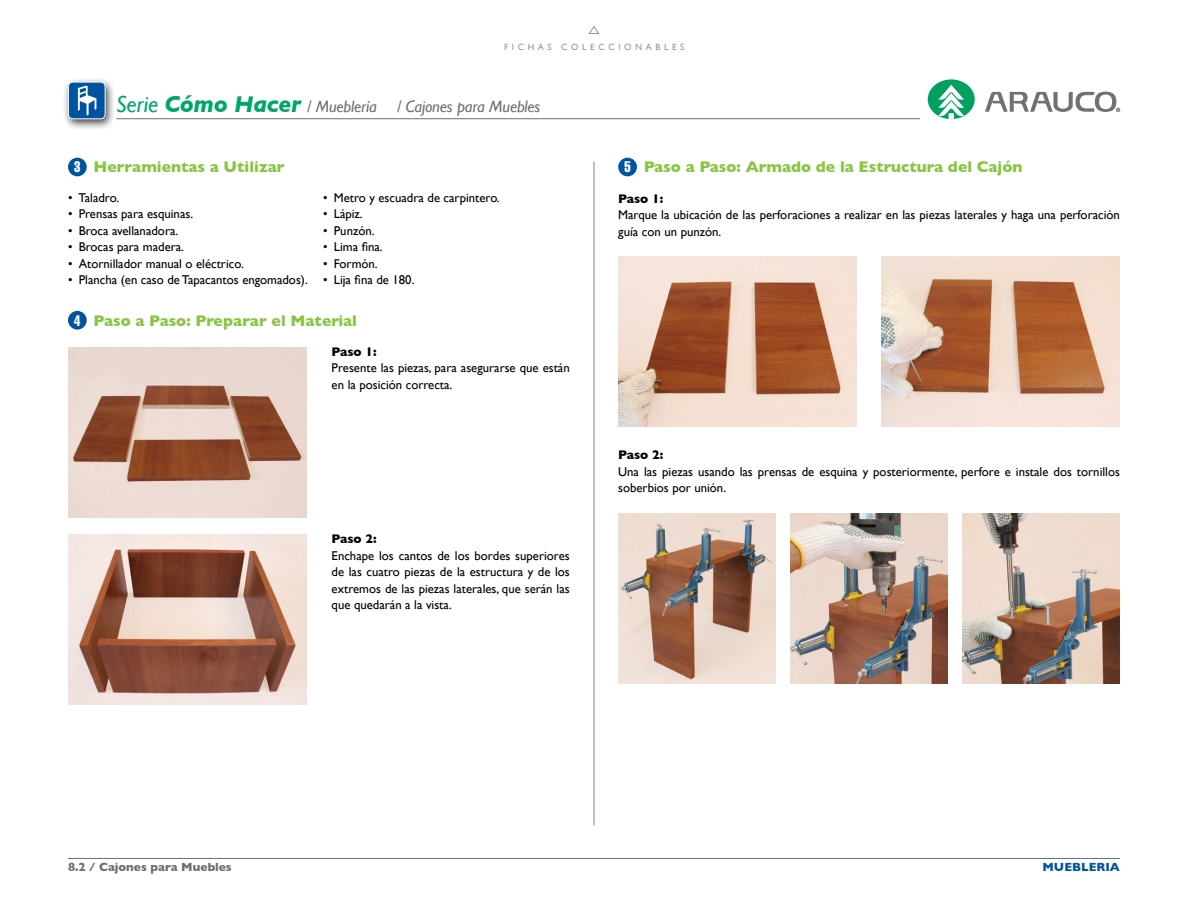
<style>
.page{position:relative;width:1188px;height:918px;background:#fff}
.page>*{position:absolute;margin:0;border:0;box-sizing:border-box;transform-origin:0 0}
.t1{font:italic 16.5px "Gill Sans";letter-spacing:-.01em;color:#6d6e71}
.t2{font:700 15.75px "Gill Sans";color:#87c543}
.t3{font:15px "Helvetica LT Std Comp";color:#fff;scale:.9 1}
.t4{font:12.75px/16.5px "Gill Sans";color:#000}
.t5{font:700 12.75px "Gill Sans";color:#000}
.t6{font:700 12px "Gill Sans";color:#6d6e71}
.t7{font:700 12px "Gill Sans";color:#00539f}
.t8{font:9px "Gill Sans";letter-spacing:.4em;color:#939598}
.s1{font-size:23.25px;color:#00a56b}
.s2{font-weight:700;font-size:23.25px;color:#00a56b}
</style>
<div class="page">
<svg style="left:588px;top:26px;width:12px;height:8px"></svg>
<hr style="left:68px;top:858px;width:1052px;height:1px;background:#6d6e71">
<hr style="left:116px;top:118px;width:804px;height:1px;background:#6d6e71">
<svg style="left:985px;top:91px;width:135px;height:21px"></svg>
<div style="left:928px;top:79px;width:47px;height:40px;background:#00a160;border-radius:50%"></div>
<svg style="left:938px;top:85px;width:26px;height:34px"></svg>
<div style="left:62px;top:77px;width:54px;height:54px;background:#000;opacity:.75"></div>
<div style="left:68px;top:82px;width:37px;height:37px;background:#00539f;border-radius:4px"></div>
<div style="left:68px;top:82px;width:38px;height:37px;border:1px solid #fff;border-radius:4px"></div>
<svg style="left:78px;top:86px;width:18px;height:29px"></svg>
<hr style="left:594px;top:162px;width:1px;height:663px;background:#808285">
<img style="left:68px;top:347px;width:238px;height:170px">
<img style="left:68px;top:535px;width:238px;height:170px">
<img style="left:618px;top:257px;width:238px;height:170px">
<img style="left:882px;top:257px;width:238px;height:170px">
<div style="left:69px;top:158px;width:17px;height:18px;background:#00539f;border-radius:50%"></div>
<div style="left:68px;top:158px;width:19px;height:18px;border:2px solid #00539f;border-radius:50%"></div>
<div style="left:69px;top:312px;width:17px;height:17px;background:#00539f;border-radius:50%"></div>
<div style="left:68px;top:311px;width:19px;height:19px;border:2px solid #00539f;border-radius:50%"></div>
<div style="left:619px;top:158px;width:17px;height:18px;background:#00539f;border-radius:50%"></div>
<div style="left:618px;top:158px;width:19px;height:18px;border:2px solid #00539f;border-radius:50%"></div>
<img style="left:790px;top:514px;width:158px;height:170px">
<img style="left:963px;top:514px;width:157px;height:170px">
<img style="left:618px;top:514px;width:158px;height:170px">
<p class="t8" style="left:504px;top:42px;width:182px">FICHAS COLECCIONABLES</p>
<p class="t1" style="left:116px;top:97px;width:426px"><span class="s1">Serie</span> <span class="s2">Cómo Hacer</span> / Mueblería / Cajones para Muebles</p>
<p class="t3" style="left:74px;top:158px;width:8px">3</p>
<p class="t2" style="left:94px;top:158px;width:193px">Herramientas a Utilizar</p>
<p class="t4" style="left:68px;top:189px;width:53px">• Taladro.</p>
<p class="t4" style="left:323px;top:189px;width:178px">• Metro y escuadra de carpintero.</p>
<p class="t4" style="left:68px;top:206px;width:127px">• Prensas para esquinas.</p>
<p class="t4" style="left:323px;top:206px;width:41px">• Lápiz.</p>
<p class="t4" style="left:68px;top:222px;width:112px">• Broca avellanadora.</p>
<p class="t4" style="left:323px;top:222px;width:53px">• Punzón.</p>
<p class="t4" style="left:68px;top:239px;width:118px">• Brocas para madera.</p>
<p class="t4" style="left:323px;top:239px;width:61px">• Lima fina.</p>
<p class="t4" style="left:68px;top:255px;width:177px">• Atornillador manual o eléctrico.</p>
<p class="t4" style="left:323px;top:255px;width:56px">• Formón.</p>
<p class="t4" style="left:68px;top:272px;width:348px">• Plancha (en caso de Tapacantos engomados). • Lija fina de 180.</p>
<p class="t2" style="left:94px;top:311px;width:265px">Paso a Paso: Preparar el Material</p>
<p class="t5" style="left:332px;top:344px;width:47px">Paso 1:</p>
<p class="t4" style="left:332px;top:360px;width:240px">Presente las piezas, para asegurarse que están en la posición correcta.</p>
<p class="t3" style="left:74px;top:311px;width:8px">4</p>
<p class="t5" style="left:332px;top:532px;width:47px">Paso 2:</p>
<p class="t4" style="left:332px;top:547px;width:240px;text-align:justify">Enchape los cantos de los bordes superiores de las cuatro piezas de la estructura y de los extremos de las piezas laterales, que serán las que quedarán a la vista.</p>
<p class="t2" style="left:644px;top:158px;width:380px">Paso a Paso: Armado de la Estructura del Cajón</p>
<p class="t5" style="left:618px;top:191px;width:47px">Paso 1:</p>
<p class="t4" style="left:618px;top:206px;width:503px">Marque la ubicación de las perforaciones a realizar en las piezas laterales y haga una perforación guía con un punzón.</p>
<p class="t3" style="left:624px;top:158px;width:8px">5</p>
<p class="t5" style="left:618px;top:448px;width:47px">Paso 2:</p>
<p class="t4" style="left:618px;top:463px;width:503px">Una las piezas usando las prensas de esquina y posteriormente, perfore e instale dos tornillos soberbios por unión.</p>
<p class="t6" style="left:68px;top:860px;width:165px">8.2 / Cajones para Muebles</p>
<p class="t7" style="left:1042px;top:860px;width:79px">MUEBLERIA</p>
</div>
